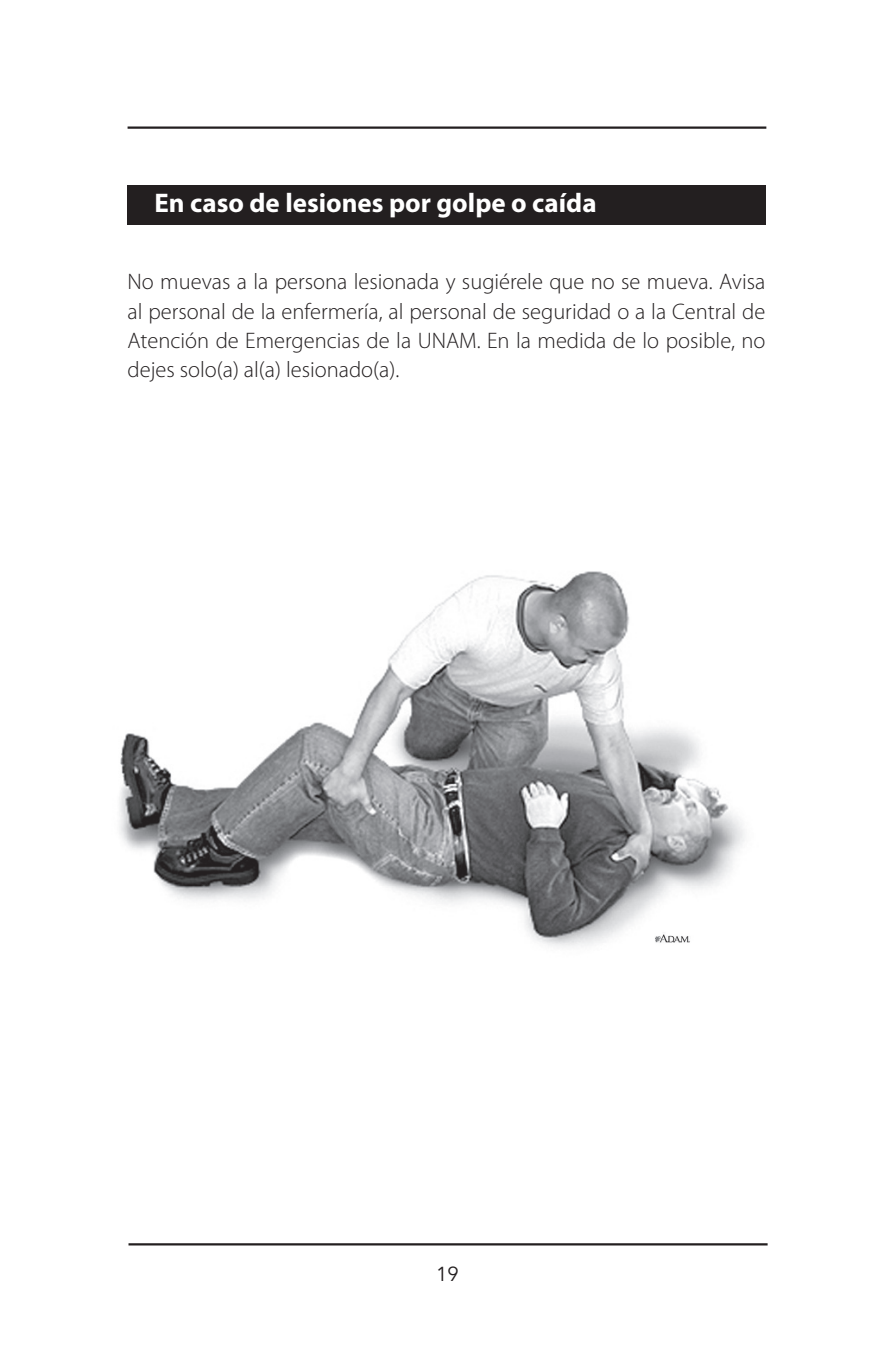
<style>
.page{position:relative;width:893px;height:1372px;background:#fff}
.page>*{position:absolute;margin:0;border:0;box-sizing:border-box;transform-origin:0 0}
.t1{font:700 27px "Myriad Pro";color:#fff}
.t2{font:300 22.5px/29.2px "Myriad Pro";color:#231f20;text-align:justify}
.t3{font:20.25px "Avenir";color:#231f20}
</style>
<div class="page">
<hr style="left:128px;top:126px;width:638px;height:3px;background:#231f20">
<hr style="left:129px;top:1243px;width:639px;height:2px;background:#231f20">
<img style="left:119px;top:571px;width:626px;height:376px">
<img style="left:651px;top:930px;width:43px;height:16px">
<div style="left:128px;top:185px;width:638px;height:40px;background:#231f20"></div>
<p class="t1" style="left:155px;top:185px;width:443px">En caso de lesiones por golpe o caída</p>
<p class="t2" style="left:128px;top:267px;width:639px">No muevas a la persona lesionada y sugiérele que no se mueva. Avisa al personal de la enfermería, al personal de seguridad o a la Central de Atención de Emergencias de la UNAM. En la medida de lo posible, no dejes solo(a) al(a) lesionado(a).</p>
<p class="t3" style="left:436px;top:1261px;width:24px">19</p>
</div>
